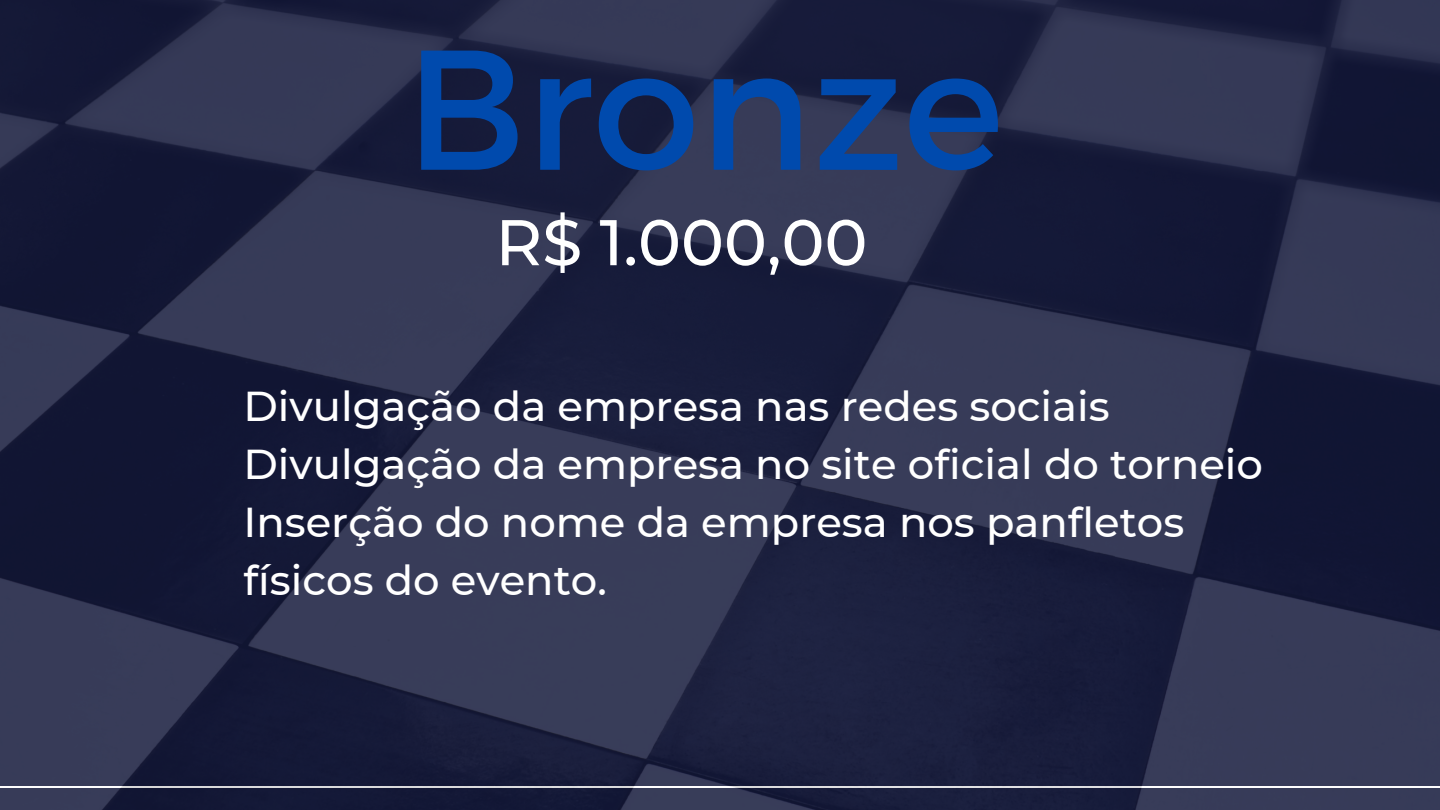
<style>
.page{position:relative;width:1440px;height:810px;background:#fff}
.page>*{position:absolute;margin:0;border:0;box-sizing:border-box;transform-origin:0 0}
.t1{font:170.3px "Montserrat";color:#004aad}
.t2{font:500 64.4px "Montserrat";color:#fff}
.t3{font:500 41.7px/57.8px "Montserrat";color:#fff}
</style>
<div class="page">
<img style="left:0;top:0;width:1440px;height:810px">
<p class="t1" style="left:406px;top:-2px;width:600px">Bronze</p>
<p class="t2" style="left:495px;top:203px;width:374px">R$ 1.000,00</p>
<p class="t3" style="left:244px;top:378px;width:868px">Divulgação da empresa nas redes sociais</p>
<p class="t3" style="left:244px;top:435px;width:1021px">Divulgação da empresa no site oficial do torneio</p>
<p class="t3" style="left:244px;top:493px;width:942px">Inserção do nome da empresa nos panfletos físicos do evento.</p>
</div>
